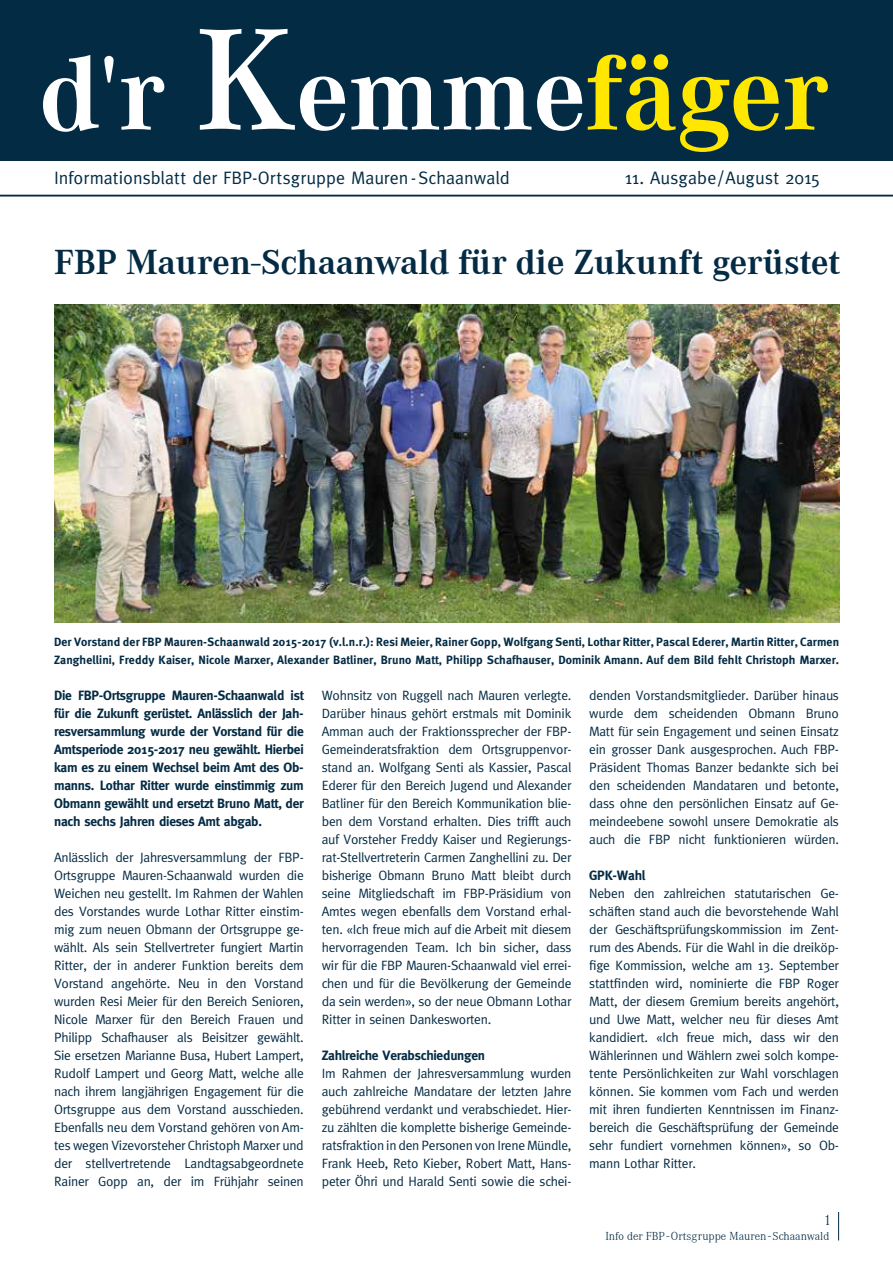
<style>
.page{position:relative;width:893px;height:1263px;background:#fff}
.page>*{position:absolute;margin:0;border:0;box-sizing:border-box;transform-origin:0 0}
.t1{font:700 108.75px "Corporate A";color:#fff}
.t2{font:700 36px "Corporate A";color:#042b44}
.t3{font:18px "Meta";color:#042b44}
.t4{font:300 15px "Corporate A";color:#042b44}
.t5{font:13.5px/18px "Meta";letter-spacing:-.02em;color:#042b44;text-align:justify}
.t6{font:700 13.5px/18px "Meta";letter-spacing:-.02em;color:#042b44;text-align:justify}
.t7{font:700 12px/18px "Meta";letter-spacing:.01em;color:#042b44}
.t8{font:300 12px "Corporate A";color:#042b44}
.s1{font-family:"Times";font-weight:400}
.s2{font-weight:600;font-size:150px}
.s3{color:#ffe700}
</style>
<div class="page">
<svg style="left:838px;top:1212px;width:1px;height:28px"></svg>
<div style="left:0;top:0;width:893px;height:160px;background:#042b44"></div>
<hr style="left:0;top:195px;width:893px;height:1px;background:#042b44">
<img style="left:54px;top:304px;width:785px;height:319px">
<h1 class="t1" style="left:40px;top:33px;width:791px">d<span class="s1">'</span>r <span class="s2">K</span>emme<span class="s3">fäger</span></h1>
<h3 class="t3" style="left:54px;top:167px;width:457px">Informationsblatt der FBP-Ortsgruppe Mauren-Schaanwald</h3>
<h3 class="t3" style="left:625px;top:167px;width:197px">11. Ausgabe/August 2015</h3>
<h2 class="t2" style="left:54px;top:242px;width:788px">FBP Mauren-Schaanwald für die Zukunft gerüstet</h2>
<p class="t7" style="left:54px;top:633px;width:786px">Der Vorstand der FBP Mauren-Schaanwald 2015-2017 (v.l.n.r.): Resi Meier, Rainer Gopp, Wolfgang Senti, Lothar Ritter, Pascal Ederer, Martin Ritter, Carmen<br>Zanghellini, Freddy Kaiser, Nicole Marxer, Alexander Batliner, Bruno Matt, Philipp Schafhauser, Dominik Amann. Auf dem Bild fehlt Christoph Marxer.</p>
<p class="t5" style="left:589px;top:686px;width:251px">denden Vorstandsmitglieder. Darüber hinaus wurde dem scheidenden Obmann Bruno Matt für sein Engagement und seinen Einsatz ein grosser Dank ausgesprochen. Auch FBP-Präsident Thomas Banzer bedankte sich bei den scheidenden Mandataren und betonte, dass ohne den persönlichen Einsatz auf Ge&shy;meindeebene sowohl unsere Demokratie als auch die FBP nicht funktionieren würden.</p>
<p class="t6" style="left:589px;top:867px;width:58px">GPK-Wahl</p>
<p class="t5" style="left:589px;top:884px;width:251px">Neben den zahlreichen statutarischen Ge&shy;schäften stand auch die bevorstehende Wahl der Geschäftsprüfungskommission im Zent&shy;rum des Abends. Für die Wahl in die dreiköp&shy;fige Kommission, welche am 13. September stattfinden wird, nominierte die FBP Roger Matt, der diesem Gremium bereits angehört, und Uwe Matt, welcher neu für dieses Amt kandidiert. «Ich freue mich, dass wir den Wählerinnen und Wählern zwei solch kompe&shy;tente Persönlichkeiten zur Wahl vorschlagen können. Sie kommen vom Fach und werden mit ihren fundierten Kenntnissen im Finanz&shy;bereich die Geschäftsprüfung der Gemeinde sehr fundiert vornehmen können», so Ob&shy;mann Lothar Ritter.</p>
<p class="t6" style="left:54px;top:687px;width:251px">Die FBP-Ortsgruppe Mauren-Schaanwald ist für die Zukunft gerüstet. Anlässlich der Jah&shy;resversammlung wurde der Vorstand für die Amtsperiode 2015-2017 neu gewählt. Hierbei kam es zu einem Wechsel beim Amt des Ob&shy;manns. Lothar Ritter wurde einstimmig zum Obmann gewählt und ersetzt Bruno Matt, der nach sechs Jahren dieses Amt abgab.</p>
<p class="t5" style="left:54px;top:848px;width:251px">Anlässlich der Jahresversammlung der FBP-Ortsgruppe Mauren-Schaanwald wurden die Weichen neu gestellt. Im Rahmen der Wahlen des Vorstandes wurde Lothar Ritter einstim&shy;mig zum neuen Obmann der Ortsgruppe ge&shy;wählt. Als sein Stellvertreter fungiert Martin Ritter, der in anderer Funktion bereits dem Vorstand angehörte. Neu in den Vorstand wurden Resi Meier für den Bereich Senioren, Nicole Marxer für den Bereich Frauen und Philipp Schafhauser als Beisitzer gewählt.<br>Sie ersetzen Marianne Busa, Hubert Lampert, Rudolf Lampert und Georg Matt, welche alle nach ihrem langjährigen Engagement für die Ortsgruppe aus dem Vorstand ausschieden.<br>Ebenfalls neu dem Vorstand gehören von Am&shy;tes wegen Vizevorsteher Christoph Marxer und der stellvertretende Landtagsabgeordnete Rainer Gopp an, der im Frühjahr seinen</p>
<p class="t5" style="left:322px;top:686px;width:251px">Wohnsitz von Ruggell nach Mauren verlegte.<br>Darüber hinaus gehört erstmals mit Dominik Amman auch der Fraktionssprecher der FBP-Gemeinderatsfraktion dem Ortsgruppenvor&shy;stand an. Wolfgang Senti als Kassier, Pascal Ederer für den Bereich Jugend und Alexander Batliner für den Bereich Kommunikation blie&shy;ben dem Vorstand erhalten. Dies trifft auch auf Vorsteher Freddy Kaiser und Regierungs&shy;rat-Stellvertreterin Carmen Zanghellini zu. Der bisherige Obmann Bruno Matt bleibt durch seine Mitgliedschaft im FBP-Präsidium von Amtes wegen ebenfalls dem Vorstand erhal&shy;ten. «Ich freue mich auf die Arbeit mit diesem hervorragenden Team. Ich bin sicher, dass wir für die FBP Mauren-Schaanwald viel errei&shy;chen und für die Bevölkerung der Gemeinde da sein werden», so der neue Obmann Lothar Ritter in seinen Dankesworten.</p>
<p class="t6" style="left:322px;top:1046px;width:165px">Zahlreiche Verabschiedungen</p>
<p class="t5" style="left:322px;top:1064px;width:251px">Im Rahmen der Jahresversammlung wurden auch zahlreiche Mandatare der letzten Jahre gebührend verdankt und verabschiedet. Hier&shy;zu zählten die komplette bisherige Gemeinde&shy;ratsfraktion in den Personen von Irene Mündle, Frank Heeb, Reto Kieber, Robert Matt, Hans&shy;peter Öhri und Harald Senti sowie die schei-</p>
<p class="t4" style="left:824px;top:1211px;width:9px">1</p>
<p class="t8" style="left:605px;top:1230px;width:225px">Info der FBP-Ortsgruppe Mauren-Schaanwald</p>
</div>
